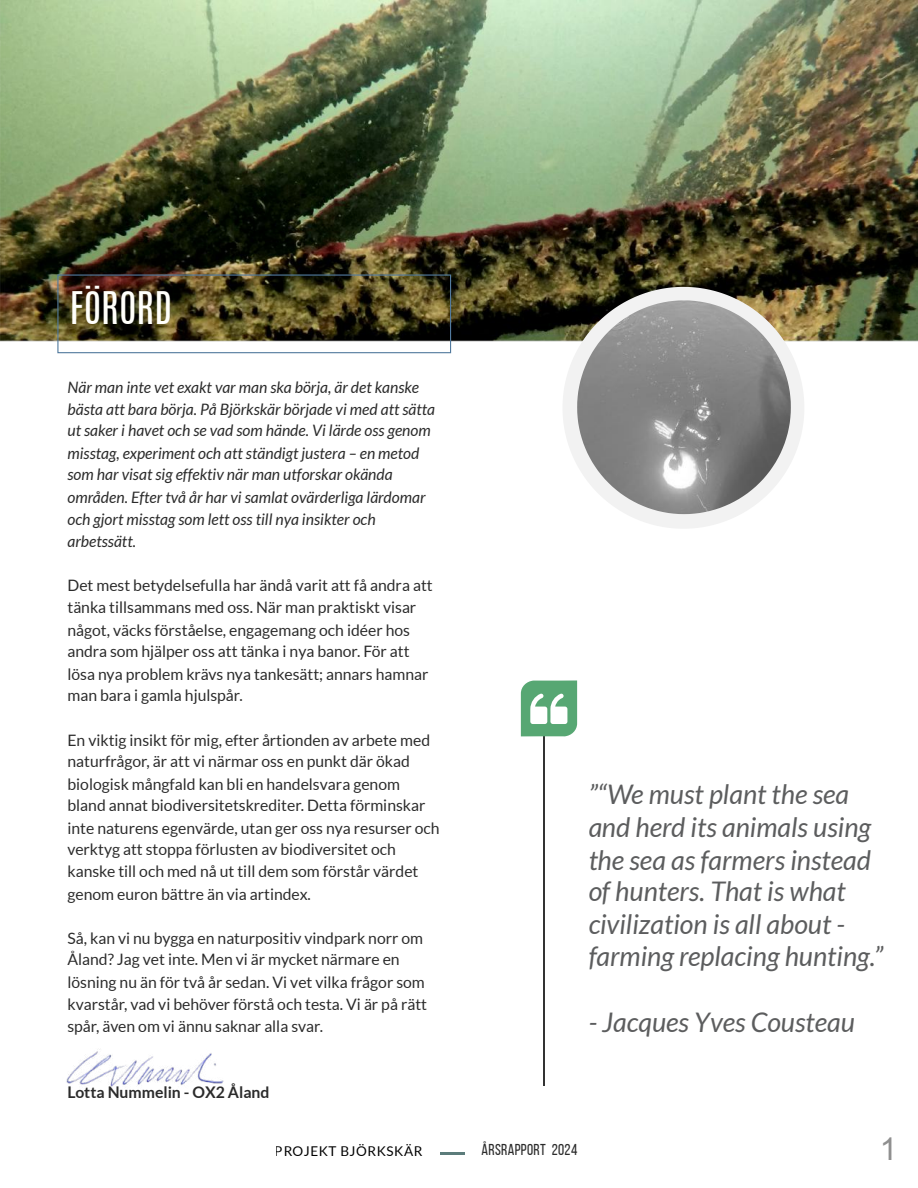
<style>
.page{position:relative;width:918px;height:1188px;background:#fff}
.page>*{position:absolute;margin:0;border:0;box-sizing:border-box;transform-origin:0 0}
.t1{font:38.25px "Antonio";color:#fffffb}
.t2{font:31.5px "Arial";color:#8f8f8f}
.t3{font:italic 27px/32.4px "Lato";color:#5c5d5e}
.t4{font:15.75px/22px "Lato";color:#2b2b2b}
.t5{font:italic 15.75px/22px "Lato";color:#2b2b2b}
.t6{font:700 15.75px "Lato";color:#2b2b2b}
.t7{font:15.75px "Bebas Neue";letter-spacing:.02em;color:#2b2b2b}
.t8{font:13.5px "Lato";letter-spacing:.04em;color:#000}
</style>
<div class="page">
<hr style="left:544px;top:706px;width:1px;height:41px;background:#333">
<hr style="left:544px;top:747px;width:1px;height:42px;background:#333">
<hr style="left:544px;top:789px;width:1px;height:42px;background:#333">
<hr style="left:544px;top:831px;width:1px;height:41px;background:#333">
<hr style="left:544px;top:872px;width:1px;height:42px;background:#333">
<hr style="left:544px;top:914px;width:1px;height:42px;background:#333">
<hr style="left:544px;top:956px;width:1px;height:42px;background:#333">
<hr style="left:544px;top:998px;width:1px;height:41px;background:#333">
<hr style="left:544px;top:1039px;width:1px;height:42px;background:#333">
<img style="left:0;top:0;width:918px;height:354px">
<svg style="left:562px;top:287px;width:242px;height:241px"></svg>
<div style="left:57px;top:275px;width:394px;height:78px;border:1px solid #527a9e"></div>
<img style="left:577px;top:300px;width:214px;height:214px">
<svg style="left:521px;top:680px;width:56px;height:56px"></svg>
<hr style="left:440px;top:1152px;width:25px;height:2px;background:#5c7c7b">
<img style="left:66px;top:1049px;width:158px;height:38px">
<h1 class="t1" style="left:70px;top:293px;width:104px">FÖRORD</h1>
<p class="t5" style="left:67px;top:376px;width:369px">När man inte vet exakt var man ska börja, är det kanske bästa att bara börja. På Björkskär började vi med att sätta ut saker i havet och se vad som hände. Vi lärde oss genom misstag, experiment och att ständigt justera – en metod som har visat sig effektiv när man utforskar okända områden. Efter två år har vi samlat ovärderliga lärdomar och gjort misstag som lett oss till nya insikter och arbetssätt.</p>
<p class="t4" style="left:67px;top:574px;width:367px">Det mest betydelsefulla har ändå varit att få andra att tänka tillsammans med oss. När man praktiskt visar något, väcks förståelse, engagemang och idéer hos andra som hjälper oss att tänka i nya banor. För att lösa nya problem krävs nya tankesätt; annars hamnar man bara i gamla hjulspår.</p>
<p class="t4" style="left:67px;top:729px;width:374px">En viktig insikt för mig, efter årtionden av arbete med naturfrågor, är att vi närmar oss en punkt där ökad biologisk mångfald kan bli en handelsvara genom bland annat biodiversitetskrediter. Detta förminskar inte naturens egenvärde, utan ger oss nya resurser och verktyg att stoppa förlusten av biodiversitet och kanske till och med nå ut till dem som förstår värdet genom euron bättre än via artindex.</p>
<p class="t4" style="left:67px;top:927px;width:361px">Så, kan vi nu bygga en naturpositiv vindpark norr om Åland? Jag vet inte. Men vi är mycket närmare en lösning nu än för två år sedan. Vi vet vilka frågor som kvarstår, vad vi behöver förstå och testa. Vi är på rätt spår, även om vi ännu saknar alla svar.</p>
<p class="t6" style="left:67px;top:1083px;width:203px">Lotta Nummelin - OX2 Åland</p>
<h3 class="t3" style="left:588px;top:779px;width:296px">”“We must plant the sea and herd its animals using the sea as farmers instead of hunters. That is what civilization is all about - farming replacing hunting.”</h3>
<h3 class="t3" style="left:588px;top:1007px;width:268px">- Jacques Yves Cousteau</h3>
<p class="t8" style="left:275px;top:1144px;width:149px">PROJEKT BJÖRKSKÄR</p>
<p class="t7" style="left:482px;top:1141px;width:97px">ÅRSRAPPORT 2024</p>
<h2 class="t2" style="left:880px;top:1131px;width:19px">1</h2>
</div>
